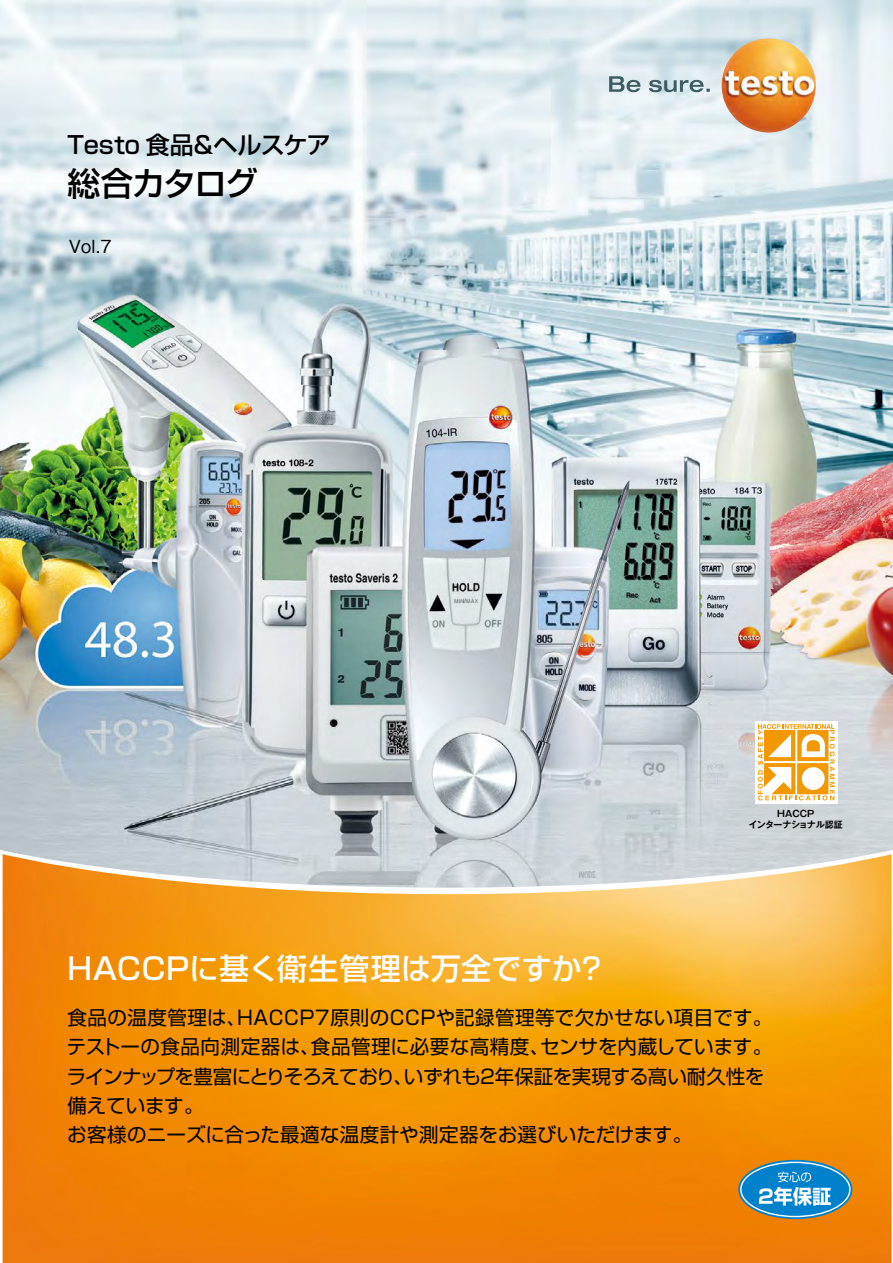
<style>
.page{position:relative;width:893px;height:1263px;background:#fff}
.page>*{position:absolute;margin:0;border:0;box-sizing:border-box;transform-origin:0 0}
.ノーマル{font:500 33px "Shin Go Pro";letter-spacing:-.055em;color:#000}
.ノーマル-2{font:500 30px "Shin Go Pro";letter-spacing:.005em;color:#fff}
.ノーマル-3{font:500 24px "Shin Go Pro";color:#000}
.ノーマル-4{font:19.5px/29.2px "Shin Go Pro";letter-spacing:.005em;color:#000}
.ノーマル-5{font:500 18px "Gothic BBB Pro";color:#000}
.本文{font:700 9px "Gothic MB101 Pro De";letter-spacing:-.06em;color:#000}
.本文-2{font:700 9px "Gothic MB101 Pro De";color:#000}
</style>
<div class="page">
<img style="left:0;top:0;width:893px;height:1263px">
<img style="left:3px;top:854px;width:888px;height:409px">
<img style="left:721px;top:38px;width:95px;height:95px;border-radius:47px">
<svg style="left:609px;top:76px;width:101px;height:16px;background:#a4b7bd"></svg>
<div style="left:755px;top:721px;width:83px;height:83px;background:#fff"></div>
<svg style="left:758px;top:724px;width:77px;height:76px"></svg>
<svg style="left:738px;top:1160px;width:114px;height:59px;background:#6098aa"></svg>
<p class="ノーマル-3" style="left:67px;top:125px;width:265px">Testo 食品＆ヘルスケア</p>
<p class="ノーマル" style="left:67px;top:156px;width:192px">総合カタログ</p>
<p class="ノーマル-5" style="left:69px;top:232px;width:45px">Vol.7</p>
<p class="本文-2" style="left:777px;top:806px;width:39px">HACCP</p>
<p class="本文" style="left:749px;top:817px;width:96px">インターナショナル認証</p>
<p class="ノーマル-2" style="left:67px;top:944px;width:541px">HACCPに基く衛生管理は万全ですか？</p>
<p class="ノーマル-4" style="left:67px;top:1000px;width:707px">食品の温度管理は、HACCP7原則のCCPや記録管理等で欠かせない項目です。テストーの食品向測定器は、食品管理に必要な高精度、センサを内蔵しています。ラインナップを豊富にとりそろえており、いずれも２年保証を実現する高い耐久性を備えています。</p>
<p class="ノーマル-4" style="left:67px;top:1117px;width:626px">お客様のニーズに合った最適な温度計や測定器をお選びいただけます。</p>
</div>
